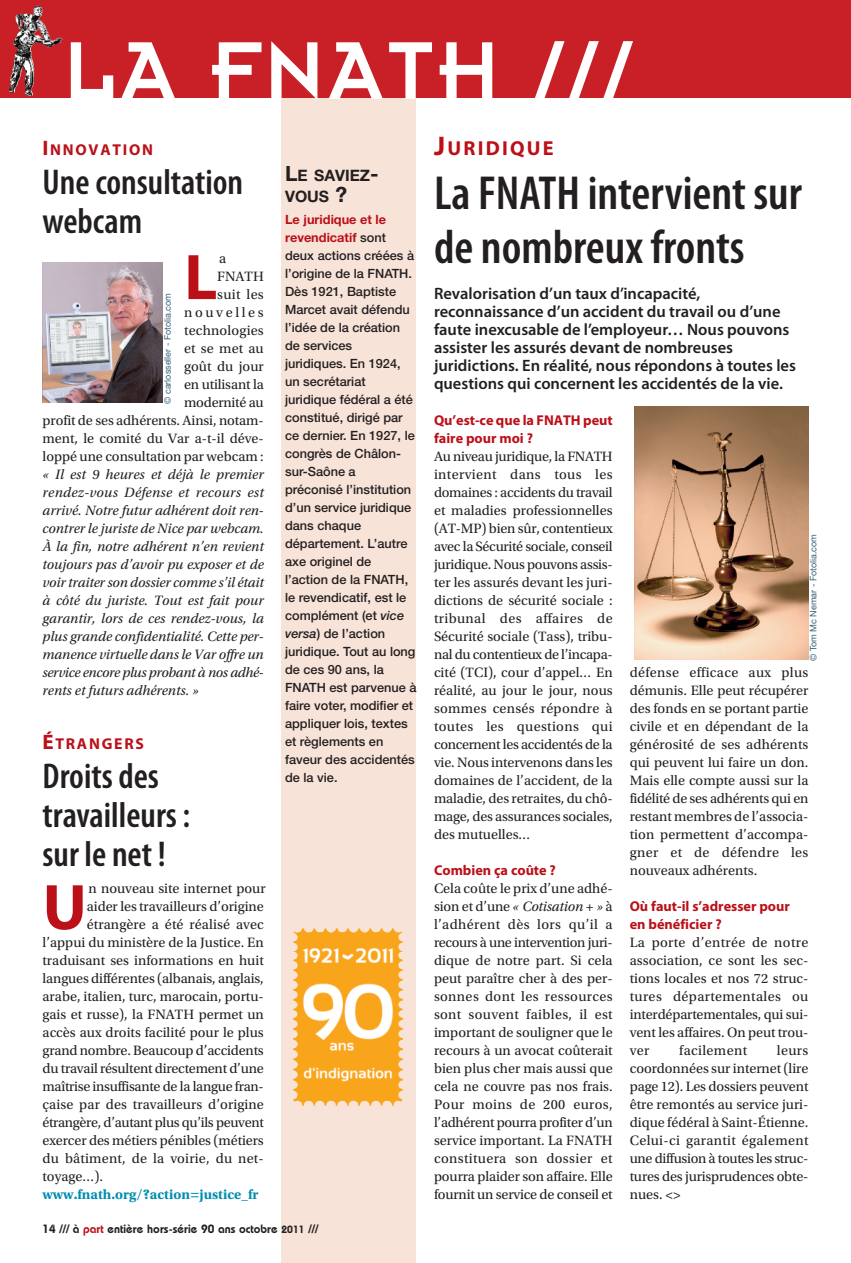
<style>
.page{position:relative;width:851px;height:1263px;background:#fff}
.page>*{position:absolute;margin:0;border:0;box-sizing:border-box;transform-origin:0 0}
.t1{font:90px "Insignia LT Std";letter-spacing:.055em;color:#fff}
.t2{font:700 65.1px "Myriad Pro";color:#bb1018}
.t3{font:600 condensed 48px/54px "Myriad Pro";color:#231f20}
.t4{font:600 condensed 36px/39px "Myriad Pro";color:#231f20}
.t5{font:700 20.25px "Myriad Pro";letter-spacing:.11em;color:#bb1018}
.t6{font:600 16.5px/18px "Myriad Pro";color:#231f20}
.t7{font:700 15.75px "Myriad Pro";letter-spacing:.11em;color:#bb1018}
.t8{font:700 15.75px/21px "Helvetica Neue LT Std";color:#231f20}
.t9{font:14.25px/18px "Utopia Std";letter-spacing:-.005em;color:#231f20;text-align:justify}
.t10{font:italic 14.25px/18px "Utopia Std";letter-spacing:-.02em;color:#231f20;text-align:justify}
.t11{font:700 14.25px/18px "Myriad Pro";color:#bb1018}
.t12{font:14.25px "Utopia Std";letter-spacing:.015em;color:#231f20}
.t13{font:14.25px "Utopia Std";letter-spacing:-.025em;color:#231f20}
.t14{font:700 14.25px "Utopia Std";color:#008db0}
.t15{font:14.25px "Utopia Std";letter-spacing:.025em;color:#231f20}
.t16{font:14.25px "Utopia Std";letter-spacing:.185em;color:#231f20}
.t17{font:500 12.75px/18px "Helvetica Neue LT Std";color:#231f20}
.t18{font:600 12px "Bauhaus Std";color:#231f20}
.t19{font:9px "Helvetica Neue LT Std";color:#37627b}
.s1{font-size:21px}
.s2{font-weight:700;color:#bb1018}
.s3{font-style:italic}
.s4{color:#bb1018}
.s5{font-size:10.5px}
.s6{font-size:27px}
</style>
<div class="page">
<div style="left:281px;top:0;width:134px;height:1263px;background:#f8e3d9"></div>
<div style="left:0;top:0;width:850px;height:98px;background:#c82026"></div>
<svg style="left:26px;top:7px;width:9px;height:7px"></svg>
<img style="left:634px;top:406px;width:174px;height:254px">
<img style="left:302px;top:928px;width:101px;height:171px">
<img style="left:43px;top:262px;width:120px;height:141px">
<h1 class="t1" style="left:64px;top:42px;width:570px">LA FNATH ///</h1>
<p class="t7" style="left:43px;top:144px;width:112px"><span class="s1">I</span>NNOVATION</p>
<h3 class="t4" style="left:43px;top:166px;width:202px">Une consultation webcam</h3>
<h2 class="t2" style="left:184px;top:253px;width:35px">L</h2>
<p class="t9" style="left:219px;top:251px;width:9px">a</p>
<p class="t8" style="left:285px;top:166px;width:95px"><span class="s1">L</span>E SAVIEZ<span class="s1">-<br></span>VOUS <span class="s1">?</span></p>
<p class="t17" style="left:285px;top:212px;width:133px"><span class="s2">Le juridique et le revendicatif</span> sont deux actions créées à l’origine de la FNATH.<br>Dès 1921, Baptiste<br>Marcet avait défendu l’idée de la création de services juridiques. En 1924, un secrétariat juridique fédéral a été constitué, dirigé par ce dernier. En 1927, le congrès de Châlon&shy;sur-Saône a préconisé l’institution d’un service juridique dans chaque département. L’autre axe originel de l’action de la FNATH, le revendicatif, est le complément (et <span class="s3">vice versa</span>) de l’action juridique. Tout au long de ces 90 ans, la<br>FNATH est parvenue à faire voter, modifier et appliquer lois, textes et règlements en faveur des accidentés de la vie.</p>
<p class="t9" style="left:217px;top:269px;width:48px">FNATH</p>
<p class="t9" style="left:217px;top:287px;width:48px">suit les</p>
<p class="t16" style="left:184px;top:307px;width:81px">nouvelles</p>
<p class="t12" style="left:184px;top:325px;width:81px">technologies</p>
<p class="t9" style="left:184px;top:341px;width:81px">et se met au</p>
<p class="t9" style="left:184px;top:359px;width:81px">goût du jour</p>
<p class="t9" style="left:184px;top:377px;width:81px">en utilisant la</p>
<p class="t9" style="left:184px;top:395px;width:81px">modernité au</p>
<p class="t9" style="left:43px;top:413px;width:223px">profit de ses adhérents. Ainsi, notam-</p>
<p class="t9" style="left:43px;top:431px;width:223px">ment, le comité du Var a-t-il déve-</p>
<p class="t9" style="left:43px;top:449px;width:223px">loppé une consultation par webcam :</p>
<p class="t10" style="left:43px;top:467px;width:223px">« Il est 9 heures et déjà le premier rendez-vous Défense et recours est arrivé. Notre futur adhérent doit ren&shy;contrer le juriste de Nice par webcam.<br>À la fin, notre adhérent n’en revient toujours pas d’avoir pu exposer et de voir traiter son dossier comme s’il était à côté du juriste. Tout est fait pour garantir, lors de ces rendez-vous, la plus grande confidentialité. Cette per&shy;manence virtuelle dans le Var offre un service encore plus probant à nos adhé&shy;rents et futurs adhérents. »</p>
<p class="t7" style="left:43px;top:738px;width:103px"><span class="s1">É</span>TRANGERS</p>
<h3 class="t4" style="left:43px;top:760px;width:149px">Droits des travailleurs : sur le net !</h3>
<h2 class="t2" style="left:43px;top:883px;width:46px">U</h2>
<p class="t9" style="left:89px;top:881px;width:178px">n nouveau site internet pour</p>
<p class="t19" style="left:164px;top:404px;width:113px;rotate:-90deg">© carlosseller - Fotolia.com</p>
<p class="t9" style="left:87px;top:899px;width:178px">aider les travailleurs d’origine</p>
<p class="t9" style="left:87px;top:917px;width:178px">étrangère a été réalisé avec</p>
<p class="t9" style="left:43px;top:935px;width:223px">l’appui du ministère de la Justice. En</p>
<p class="t9" style="left:43px;top:953px;width:223px">traduisant ses informations en huit</p>
<p class="t9" style="left:43px;top:971px;width:223px">langues différentes (albanais, anglais,</p>
<p class="t9" style="left:43px;top:989px;width:223px">arabe, italien, turc, marocain, portu-</p>
<p class="t9" style="left:43px;top:1007px;width:223px">gais et russe), la FNATH permet un</p>
<p class="t9" style="left:43px;top:1025px;width:223px">accès aux droits facilité pour le plus</p>
<p class="t9" style="left:43px;top:1043px;width:223px">grand nombre. Beaucoup d’accidents</p>
<p class="t9" style="left:43px;top:1061px;width:223px">du travail résultent directement d’une</p>
<p class="t9" style="left:43px;top:1079px;width:223px">maîtrise insuffisante de la langue fran-</p>
<p class="t9" style="left:43px;top:1097px;width:223px">çaise par des travailleurs d’origine</p>
<p class="t13" style="left:43px;top:1117px;width:223px">étrangère, d’autant plus qu’ils peuvent</p>
<p class="t9" style="left:42px;top:1133px;width:223px">exercer des métiers pénibles (métiers</p>
<p class="t12" style="left:43px;top:1153px;width:223px">du bâtiment, de la voirie, du net-</p>
<p class="t9" style="left:43px;top:1169px;width:62px">toyage…).</p>
<p class="t14" style="left:43px;top:1189px;width:218px">www.fnath.org/?action=justice_fr</p>
<p class="t18" style="left:43px;top:1225px;width:277px">14 /// à <span class="s4">part</span> entière hors-série 90 ans octobre <span class="s5">2011</span> ///</p>
<h3 class="t5" style="left:434px;top:141px;width:121px"><span class="s6">J</span>URIDIQUE</h3>
<h3 class="t3" style="left:434px;top:170px;width:369px">La FNATH intervient sur de nombreux fronts</h3>
<p class="t6" style="left:434px;top:286px;width:363px">Revalorisation d’un taux d’incapacité, reconnaissance d’un accident du travail ou d’une faute inexcusable de l’employeur… Nous pouvons assister les assurés devant de nombreuses juridictions. En réalité, nous répondons à toutes les questions qui concernent les accidentés de la vie.</p>
<p class="t11" style="left:434px;top:412px;width:180px">Qu’est-ce que la FNATH peut faire pour moi ?</p>
<p class="t9" style="left:434px;top:449px;width:180px">Au niveau juridique, la FNATH intervient dans tous les domaines : accidents du travail et maladies professionnelles (AT-MP) bien sûr, contentieux avec la Sécurité sociale, conseil juridique. Nous pouvons assis&shy;ter les assurés devant les juri&shy;dictions de sécurité sociale : tribunal des affaires de Sécurité sociale (Tass), tribu&shy;nal du contentieux de l’incapa&shy;cité (TCI), cour d’appel… En réalité, au jour le jour, nous sommes censés répondre à toutes les questions qui concernent les accidentés de la vie. Nous intervenons dans les domaines de l’accident, de la maladie, des retraites, du chô&shy;mage, des assurances sociales, des mutuelles…</p>
<p class="t11" style="left:434px;top:862px;width:123px">Combien ça coûte ?</p>
<p class="t9" style="left:434px;top:881px;width:180px">Cela coûte le prix d’une adhé&shy;sion et d’une <span class="s3">« Cotisation + »</span> à l’adhérent dès lors qu’il a recours à une intervention juri&shy;dique de notre part. Si cela peut paraître cher à des per&shy;sonnes dont les ressources sont souvent faibles, il est important de souligner que le recours à un avocat coûterait bien plus cher mais aussi que cela ne couvre pas nos frais.<br>Pour moins de 200 euros, l’adhérent pourra profiter d’un service important. La FNATH constituera son dossier et pourra plaider son affaire. Elle fournit un service de conseil et</p>
<p class="t19" style="left:809px;top:661px;width:129px;rotate:-90deg">© Tom Mc Nemar - Fotolia.com</p>
<p class="t9" style="left:629px;top:665px;width:180px">défense efficace aux plus démunis. Elle peut récupérer des fonds en se portant partie civile et en dépendant de la générosité de ses adhérents qui peuvent lui faire un don.<br>Mais elle compte aussi sur la fidélité de ses adhérents qui en restant membres de l’associa&shy;tion permettent d’accompa&shy;gner et de défendre les nouveaux adhérents.</p>
<p class="t11" style="left:629px;top:898px;width:162px">Où faut-il s’adresser pour en bénéficier ?</p>
<p class="t9" style="left:629px;top:935px;width:180px">La porte d’entrée de notre association, ce sont les sec&shy;tions locales et nos 72 struc&shy;tures départementales ou interdépartementales, qui sui&shy;vent les affaires. On peut trou&shy;ver</p>
<p class="t9" style="left:629px;top:1043px;width:180px;text-indent:147px">leurs coordonnées sur internet (lire page 12). Les dossiers peuvent être remontés au service juri&shy;dique fédéral à Saint-Étienne.<br>Celui-ci garantit également une diffusion à toutes les struc&shy;tures des jurisprudences obte&shy;nues. &lt;&gt;</p>
<p class="t15" style="left:679px;top:1045px;width:69px">facilement</p>
</div>
